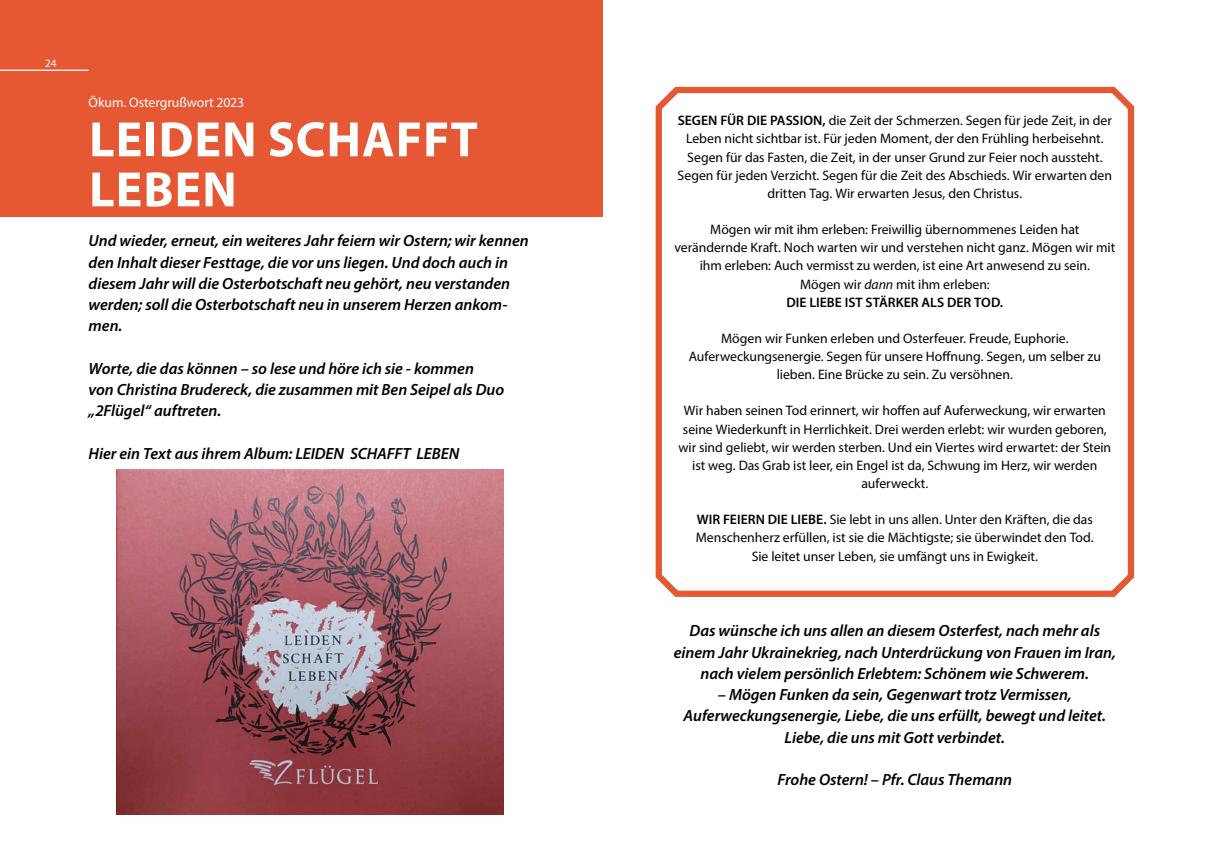
<style>
.page{position:relative;width:1205px;height:851px;background:#fff}
.page>*{position:absolute;margin:0;border:0;box-sizing:border-box;transform-origin:0 0}
.t1{font:700 50px/50px "Myriad Pro";letter-spacing:.02em;color:#fff}
.t2{font:italic 600 16.25px/21.2px "Myriad Pro";letter-spacing:-.005em;color:#000}
.t3{font:13.75px/18.1px "Myriad Pro";color:#020203;text-align:center}
.t4{font:13.75px "Myriad Pro";letter-spacing:-.005em;color:#fff}
.t5{font:11.25px "Myriad Pro";color:#fff}
.s1{font-weight:600}
.s2{font-style:italic}
</style>
<div class="page">
<div style="left:0;top:0;width:602px;height:216px;background:#e55833"></div>
<hr style="left:0;top:70px;width:89px;height:1px;background:#fff">
<img style="left:116px;top:470px;width:388px;height:344px">
<svg style="left:655px;top:86px;width:480px;height:511px"></svg>
<p class="t5" style="left:45px;top:56px;width:13px">24</p>
<p class="t4" style="left:89px;top:94px;width:157px">Ökum. Ostergrußwort 2023</p>
<h1 class="t1" style="left:89px;top:113px;width:390px">LEIDEN SCHAFFT<br>LEBEN</h1>
<p class="t2" style="left:89px;top:230px;width:442px">Und wieder, erneut, ein weiteres Jahr feiern wir Ostern; wir kennen den Inhalt dieser Festtage, die vor uns liegen. Und doch auch in diesem Jahr will die Osterbotschaft neu gehört, neu verstanden werden; soll die Osterbotschaft neu in unserem Herzen ankom&shy;men.</p>
<p class="t2" style="left:89px;top:357px;width:417px">Worte, die das können – so lese und höre ich sie - kommen<br>von Christina Brudereck, die zusammen mit Ben Seipel als Duo „2Flügel“ auftreten.</p>
<p class="t2" style="left:89px;top:442px;width:372px">Hier ein Text aus ihrem Album: LEIDEN SCHAFFT LEBEN</p>
<p class="t3" style="left:677px;top:111px;width:436px"><span class="s1">SEGEN FÜR DIE PASSION,</span> die Zeit der Schmerzen. Segen für jede Zeit, in der Leben nicht sichtbar ist. Für jeden Moment, der den Frühling herbeisehnt.<br>Segen für das Fasten, die Zeit, in der unser Grund zur Feier noch aussteht.<br>Segen für jeden Verzicht. Segen für die Zeit des Abschieds. Wir erwarten den dritten Tag. Wir erwarten Jesus, den Christus.</p>
<p class="t3" style="left:674px;top:220px;width:442px">Mögen wir mit ihm erleben: Freiwillig übernommenes Leiden hat verändernde Kraft. Noch warten wir und verstehen nicht ganz. Mögen wir mit ihm erleben: Auch vermisst zu werden, ist eine Art anwesend zu sein.<br>Mögen wir <span class="s2">dann</span> mit ihm erleben:<br><span class="s1">DIE LIEBE IST STÄRKER ALS DER TOD.</span></p>
<p class="t3" style="left:689px;top:329px;width:414px">Mögen wir Funken erleben und Osterfeuer. Freude, Euphorie.<br>Auferweckungsenergie. Segen für unsere Hoffnung. Segen, um selber zu lieben. Eine Brücke zu sein. Zu versöhnen.</p>
<p class="t3" style="left:678px;top:401px;width:434px">Wir haben seinen Tod erinnert, wir hoffen auf Auferweckung, wir erwarten seine Wiederkunft in Herrlichkeit. Drei werden erlebt: wir wurden geboren, wir sind geliebt, wir werden sterben. Und ein Viertes wird erwartet: der Stein ist weg. Das Grab ist leer, ein Engel ist da, Schwung im Herz, wir werden auferweckt.</p>
<p class="t3" style="left:696px;top:510px;width:399px"><span class="s1">WIR FEIERN DIE LIEBE.</span> Sie lebt in uns allen. Unter den Kräften, die das<br>Menschenherz erfüllen, ist sie die Mächtigste; sie überwindet den Tod.<br>Sie leitet unser Leben, sie umfängt uns in Ewigkeit.</p>
<p class="t2" style="left:674px;top:619px;width:443px;text-align:center">Das wünsche ich uns allen an diesem Osterfest, nach mehr als einem Jahr Ukrainekrieg, nach Unterdrückung von Frauen im Iran, nach vielem persönlich Erlebtem: Schönem wie Schwerem.</p>
<p class="t2" style="left:683px;top:683px;width:424px;text-align:center">– Mögen Funken da sein, Gegenwart trotz Vermissen,<br>Auferweckungsenergie, Liebe, die uns erfüllt, bewegt und leitet.<br>Liebe, die uns mit Gott verbindet.</p>
<p class="t2" style="left:777px;top:768px;width:236px">Frohe Ostern! – Pfr. Claus Themann</p>
</div>
